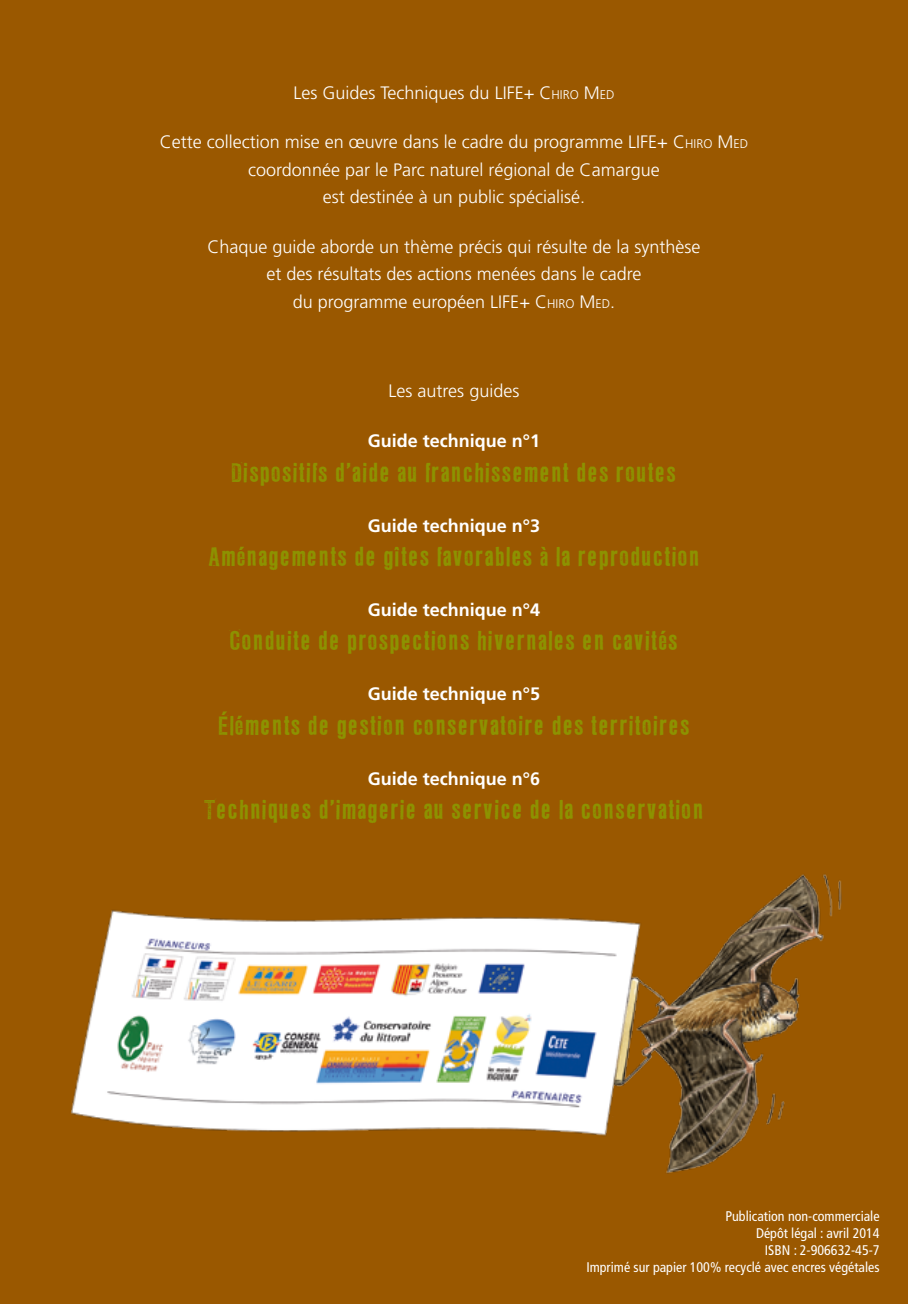
<style>
.page{position:relative;width:908px;height:1304px;background:#fff}
.page>*{position:absolute;margin:0;border:0;box-sizing:border-box;transform-origin:0 0}
.t1{font:24px "LL Rubber Grotesque";color:#8d9200}
.t2{font:300 18px/27.2px "Frutiger";color:#fff;text-align:center}
.t3{font:700 18px "Frutiger";color:#fff}
.t4{font:condensed 14px/16.8px "Frutiger";color:#fff;text-align:right}
.s1{font-size:12.6px}
</style>
<div class="page">
<div style="left:0;top:0;width:907px;height:1304px;background:#9a5800"></div>
<img style="left:71px;top:874px;width:771px;height:300px">
<p class="t2" style="left:293px;top:79px;width:322px">Les Guides Techniques du LIFE+ C<span class="s1">HIRO</span> M<span class="s1">ED</span></p>
<p class="t2" style="left:160px;top:129px;width:589px">Cette collection mise en œuvre dans le cadre du programme LIFE+ C<span class="s1">HIRO</span> M<span class="s1">ED </span>coordonnée par le Parc naturel régional de Camargue<br>est destinée à un public spécialisé.</p>
<p class="t2" style="left:207px;top:233px;width:494px">Chaque guide aborde un thème précis qui résulte de la synthèse et des résultats des actions menées dans le cadre<br>du programme européen LIFE+ C<span class="s1">HIRO</span> M<span class="s1">ED</span>.</p>
<p class="t2" style="left:388px;top:378px;width:132px">Les autres guides</p>
<p class="t3" style="left:367px;top:430px;width:174px">Guide technique n°1</p>
<h1 class="t1" style="left:231px;top:457px;width:447px">Dispositifs d'aide au franchissement des routes</h1>
<p class="t3" style="left:367px;top:515px;width:174px">Guide technique n°3</p>
<h1 class="t1" style="left:207px;top:542px;width:494px">Aménagements de gîtes favorables à la reproduction</h1>
<p class="t3" style="left:367px;top:599px;width:174px">Guide technique n°4</p>
<h1 class="t1" style="left:229px;top:626px;width:450px">Conduite de prospections hivernales en cavités</h1>
<p class="t3" style="left:367px;top:684px;width:174px">Guide technique n°5</p>
<h1 class="t1" style="left:217px;top:711px;width:474px">Éléments de gestion conservatoire des territoires</h1>
<p class="t3" style="left:367px;top:768px;width:174px">Guide technique n°6</p>
<h1 class="t1" style="left:204px;top:795px;width:502px">Techniques d'imagerie au service de la conservation</h1>
<p class="t4" style="left:586px;top:1208px;width:294px">Publication non-commerciale<br>Dépôt légal : avril 2014<br>ISBN : 2-906632-45-7<br>Imprimé sur papier 100% recyclé avec encres végétales</p>
</div>
